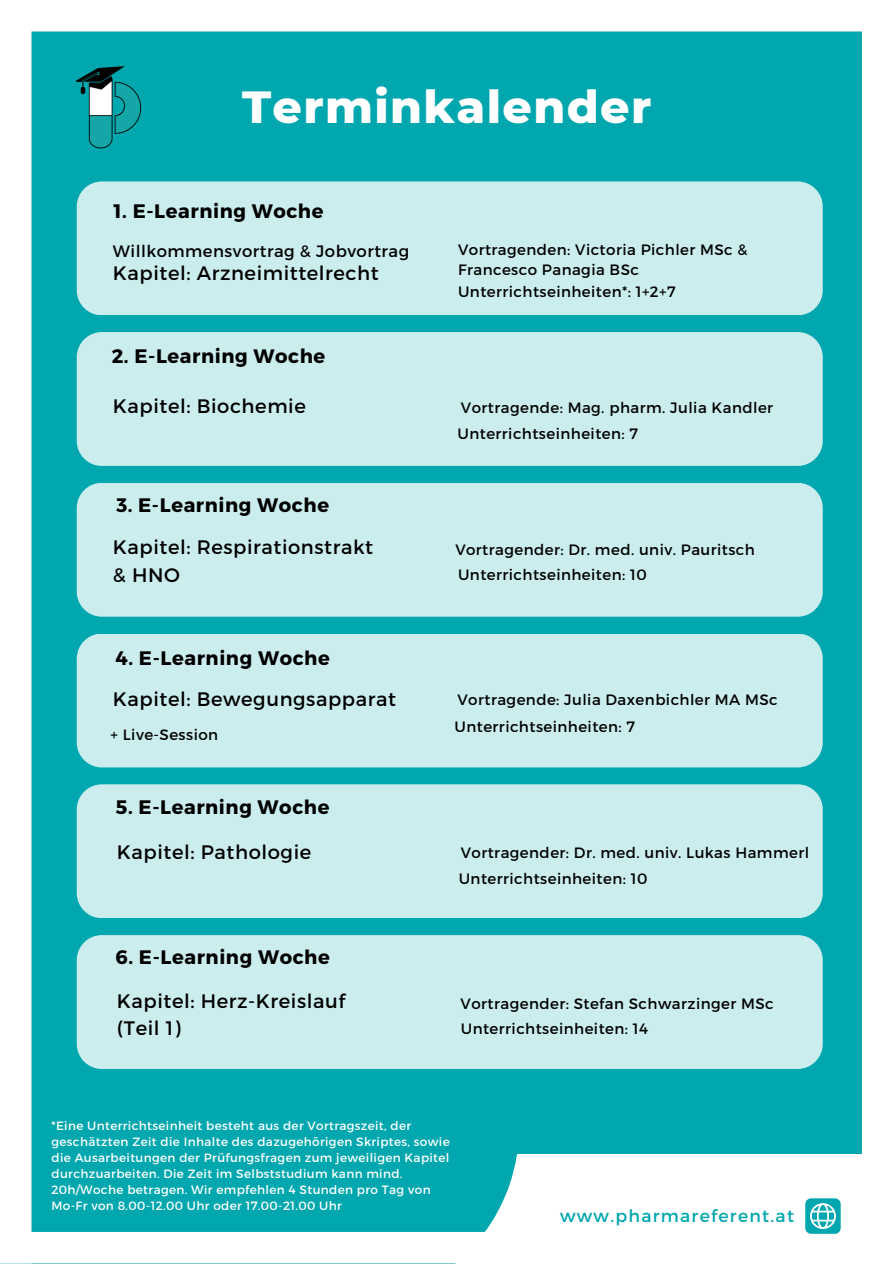
<style>
.page{position:relative;width:893px;height:1264px;background:#fff}
.page>*{position:absolute;margin:0;border:0;box-sizing:border-box;transform-origin:0 0}
.t1{font:800 45.9px "Montserrat";letter-spacing:.03em;color:#fff}
.t2{font:19.5px/27px "Montserrat";letter-spacing:.03em;color:#000}
.t3{font:700 19.5px "Montserrat";letter-spacing:.03em;color:#000}
.t4{font:17.25px "Montserrat";letter-spacing:.075em;color:#00a7ae}
.t5{font:16.5px "Montserrat";letter-spacing:.03em;color:#000}
.t6{font:15px/20.2px "Montserrat";letter-spacing:.03em;color:#000}
.t7{font:12px/16px "Montserrat";letter-spacing:.03em;color:#fff}
</style>
<div class="page">
<div style="left:0;top:0;width:892px;height:1263px;background:#00a7ae"></div>
<div style="left:0;top:1154px;width:892px;height:109px;background:#fff"></div>
<svg style="left:31px;top:926px;width:470px;height:305px"></svg>
<div style="left:77px;top:181px;width:745px;height:134px;background:#ccedee;border-radius:25px"></div>
<div style="left:77px;top:332px;width:745px;height:134px;background:#ccedee;border-radius:25px"></div>
<div style="left:77px;top:483px;width:745px;height:133px;background:#ccedee;border-radius:25px"></div>
<div style="left:77px;top:633px;width:745px;height:134px;background:#ccedee;border-radius:25px"></div>
<div style="left:77px;top:784px;width:745px;height:134px;background:#ccedee;border-radius:25px"></div>
<div style="left:77px;top:935px;width:745px;height:133px;background:#ccedee;border-radius:25px"></div>
<div style="left:0;top:0;width:31px;height:1263px;background:#fff"></div>
<div style="left:861px;top:0;width:31px;height:1263px;background:#fff"></div>
<div style="left:22px;top:0;width:845px;height:32px;background:#fff"></div>
<svg style="left:805px;top:1198px;width:35px;height:35px"></svg>
<img style="left:77px;top:66px;width:65px;height:83px">
<p class="t1" style="left:242px;top:79px;width:411px">Terminkalender</p>
<p class="t3" style="left:114px;top:199px;width:211px">1. E-Learning Woche</p>
<p class="t5" style="left:113px;top:241px;width:298px">Willkommensvortrag &amp; Jobvortrag</p>
<p class="t2" style="left:113px;top:258px;width:267px">Kapitel: Arzneimittelrecht</p>
<p class="t3" style="left:112px;top:343px;width:215px">2. E-Learning Woche</p>
<p class="t2" style="left:113px;top:391px;width:194px">Kapitel: Biochemie</p>
<p class="t3" style="left:116px;top:492px;width:214px">3. E-Learning Woche</p>
<p class="t2" style="left:113px;top:533px;width:262px">Kapitel: Respirationstrakt &amp; HNO</p>
<p class="t3" style="left:116px;top:645px;width:216px">4. E-Learning Woche</p>
<p class="t2" style="left:113px;top:685px;width:284px">Kapitel: Bewegungsapparat</p>
<p class="t6" style="left:111px;top:724px;width:109px">+ Live-Session</p>
<p class="t3" style="left:116px;top:794px;width:215px">5. E-Learning Woche</p>
<p class="t6" style="left:458px;top:239px;width:291px">Vortragenden: Victoria Pichler MSc &amp;<br>Francesco Panagia BSc</p>
<p class="t6" style="left:458px;top:280px;width:219px">Unterrichtseinheiten*: 1+2+7</p>
<p class="t6" style="left:461px;top:397px;width:314px">Vortragende: Mag. pharm. Julia Kandler</p>
<p class="t6" style="left:457px;top:422px;width:182px">Unterrichtseinheiten: 7</p>
<p class="t6" style="left:455px;top:539px;width:301px">Vortragender: Dr. med. univ. Pauritsch</p>
<p class="t6" style="left:458px;top:564px;width:190px">Unterrichtseinheiten: 10</p>
<p class="t6" style="left:457px;top:689px;width:322px">Vortragende: Julia Daxenbichler MA MSc</p>
<p class="t6" style="left:454px;top:715px;width:182px">Unterrichtseinheiten: 7</p>
<p class="t2" style="left:117px;top:838px;width:196px">Kapitel: Pathologie</p>
<p class="t6" style="left:460px;top:842px;width:350px">Vortragender: Dr. med. univ. Lukas Hammerl</p>
<p class="t3" style="left:116px;top:944px;width:216px">6. E-Learning Woche</p>
<p class="t2" style="left:117px;top:986px;width:230px">Kapitel: Herz-Kreislauf (Teil 1)</p>
<p class="t6" style="left:458px;top:867px;width:190px">Unterrichtseinheiten: 10</p>
<p class="t6" style="left:460px;top:992px;width:314px">Vortragender: Stefan Schwarzinger MSc</p>
<p class="t6" style="left:460px;top:1017px;width:189px">Unterrichtseinheiten: 14</p>
<p class="t7" style="left:51px;top:1117px;width:400px">*Eine Unterrichtseinheit besteht aus der Vortragszeit, der geschätzten Zeit die Inhalte des dazugehörigen Skriptes, sowie die Ausarbeitungen der Prüfungsfragen zum jeweiligen Kapitel durchzuarbeiten. Die Zeit im Selbststudium kann mind.<br>20h/Woche betragen. Wir empfehlen 4 Stunden pro Tag von Mo-Fr von 8.00-12.00 Uhr oder 17.00-21.00 Uhr</p>
<p class="t4" style="left:560px;top:1204px;width:235px">www.pharmareferent.at</p>
</div>
